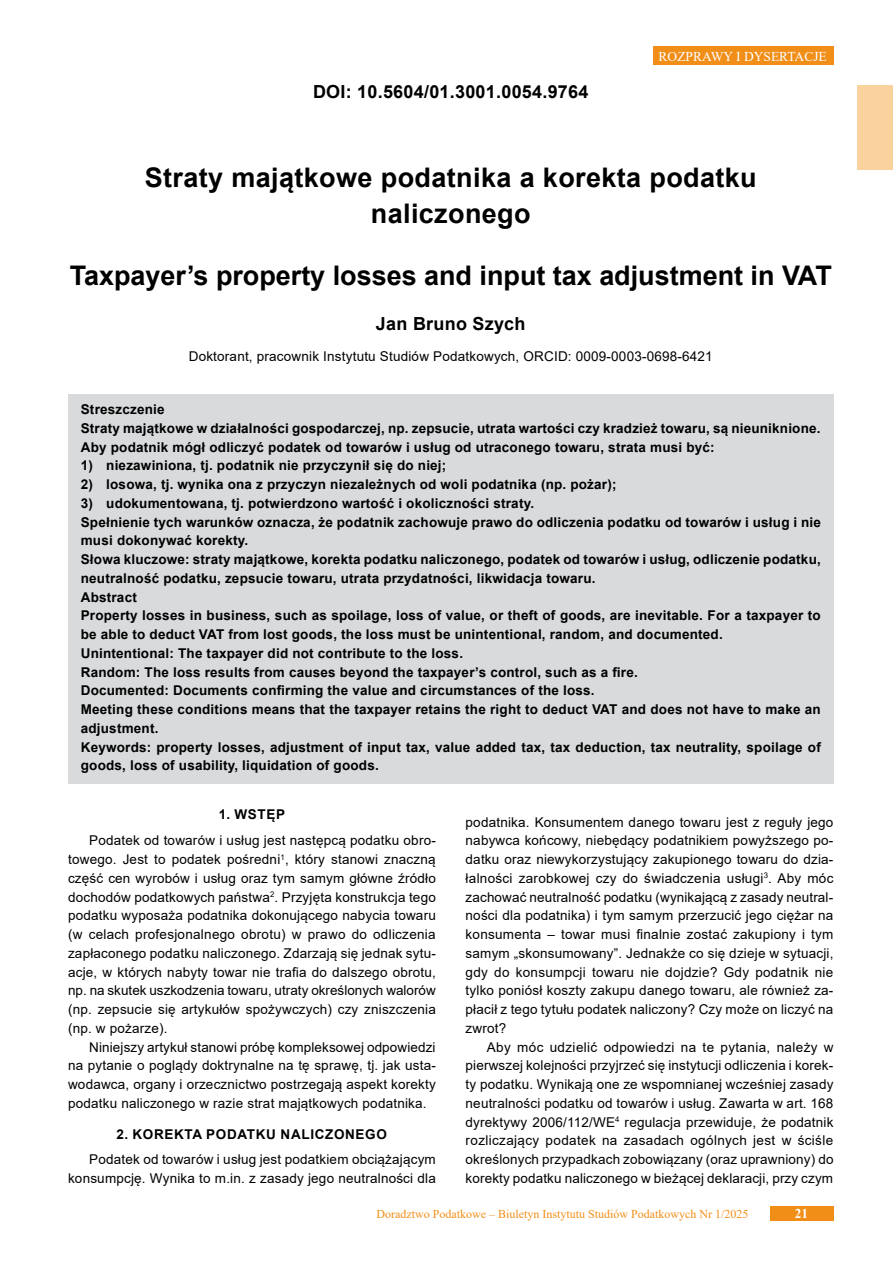
<style>
.page{position:relative;width:893px;height:1263px;background:#fff}
.page>*{position:absolute;margin:0;border:0;box-sizing:border-box;transform-origin:0 0}
.tytul{font:700 27px/36px "Arial";letter-spacing:.015em;color:#000;text-align:center}
.doi{font:700 18px "Arial";letter-spacing:.015em;color:#000}
.autor1{font:700 18px "Arial";letter-spacing:.015em;color:#000}
.tekst{font:13.5px/18.8px "Arial";letter-spacing:.015em;color:#000;text-align:justify}
.lead{font:700 13.5px/18.8px "Arial";letter-spacing:.015em;color:#000}
.inf_o_autorze{font:13.5px "Arial";letter-spacing:.015em;color:#000}
.Srodtytul{font:700 13.5px "Arial";letter-spacing:.05em;color:#000}
.t1{font:13.5px "Times New Roman";color:#fff}
.t2{font:700 13.5px "Times New Roman";color:#fff}
.t3{font:12px "Times New Roman";color:#f18e18}
</style>
<div class="page">
<div style="left:770px;top:1205px;width:63px;height:15px;background:#f18e18"></div>
<div style="left:653px;top:46px;width:180px;height:19px;background:#f18e18"></div>
<div style="left:857px;top:85px;width:36px;height:85px;background:#fad29e"></div>
<div style="left:68px;top:394px;width:765px;height:34px;background:#d8dadc"></div>
<div style="left:68px;top:412px;width:765px;height:53px;background:#d8dadc"></div>
<div style="left:68px;top:450px;width:765px;height:34px;background:#d8dadc"></div>
<div style="left:68px;top:469px;width:765px;height:34px;background:#d8dadc"></div>
<div style="left:68px;top:487px;width:765px;height:34px;background:#d8dadc"></div>
<div style="left:68px;top:506px;width:765px;height:53px;background:#d8dadc"></div>
<div style="left:68px;top:544px;width:765px;height:52px;background:#d8dadc"></div>
<div style="left:68px;top:581px;width:765px;height:34px;background:#d8dadc"></div>
<div style="left:68px;top:600px;width:765px;height:53px;background:#d8dadc"></div>
<div style="left:68px;top:637px;width:765px;height:34px;background:#d8dadc"></div>
<div style="left:68px;top:656px;width:765px;height:34px;background:#d8dadc"></div>
<div style="left:68px;top:675px;width:765px;height:34px;background:#d8dadc"></div>
<div style="left:68px;top:694px;width:765px;height:52px;background:#d8dadc"></div>
<div style="left:68px;top:731px;width:765px;height:53px;background:#d8dadc"></div>
<p class="doi" style="left:313px;top:79px;width:277px">DOI: 10.5604/01.3001.0054.9764</p>
<p class="t1" style="left:659px;top:47px;width:170px">ROZPRAWY I DYSERTACJE</p>
<p class="tytul" style="left:145px;top:160px;width:613px">Straty majątkowe podatnika a korekta podatku naliczonego</p>
<p class="tytul" style="left:70px;top:258px;width:764px">Taxpayer’s property losses and input tax adjustment in VAT</p>
<p class="autor1" style="left:376px;top:311px;width:151px">Jan Bruno Szych</p>
<p class="inf_o_autorze" style="left:189px;top:347px;width:526px">Doktorant, pracownik Instytutu Studiów Podatkowych, ORCID: 0009-0003-0698-6421</p>
<p class="lead" style="left:81px;top:400px;width:85px">Streszczenie</p>
<p class="lead" style="left:81px;top:419px;width:741px">Straty majątkowe w działalności gospodarczej, np. zepsucie, utrata wartości czy kradzież towaru, są nieuniknione.<br>Aby podatnik mógł odliczyć podatek od towarów i usług od utraconego towaru, strata musi być:</p>
<p class="lead" style="left:81px;top:456px;width:367px">1) niezawiniona, tj. podatnik nie przyczynił się do niej;</p>
<p class="lead" style="left:81px;top:475px;width:537px">2) losowa, tj. wynika ona z przyczyn niezależnych od woli podatnika (np. pożar);</p>
<p class="lead" style="left:81px;top:494px;width:455px">3) udokumentowana, tj. potwierdzono wartość i okoliczności straty.</p>
<p class="lead" style="left:81px;top:513px;width:742px">Spełnienie tych warunków oznacza, że podatnik zachowuje prawo do odliczenia podatku od towarów i usług i nie musi dokonywać korekty.</p>
<p class="lead" style="left:81px;top:550px;width:742px">Słowa kluczowe: straty majątkowe, korekta podatku naliczonego, podatek od towarów i usług, odliczenie podatku, neutralność podatku, zepsucie towaru, utrata przydatności, likwidacja towaru.</p>
<p class="lead" style="left:81px;top:588px;width:58px">Abstract</p>
<p class="lead" style="left:81px;top:606px;width:741px">Property losses in business, such as spoilage, loss of value, or theft of goods, are inevitable. For a taxpayer to be able to deduct VAT from lost goods, the loss must be unintentional, random, and documented.</p>
<p class="lead" style="left:81px;top:644px;width:384px">Unintentional: The taxpayer did not contribute to the loss.</p>
<p class="lead" style="left:81px;top:663px;width:558px">Random: The loss results from causes beyond the taxpayer’s control, such as a fire.</p>
<p class="lead" style="left:81px;top:681px;width:515px">Documented: Documents confirming the value and circumstances of the loss.</p>
<p class="lead" style="left:81px;top:700px;width:741px">Meeting these conditions means that the taxpayer retains the right to deduct VAT and does not have to make an adjustment.</p>
<p class="lead" style="left:81px;top:738px;width:741px">Keywords: property losses, adjustment of input tax, value added tax, tax deduction, tax neutrality, spoilage of goods, loss of usability, liquidation of goods.</p>
<p class="Srodtytul" style="left:219px;top:805px;width:68px">1. WSTĘP</p>
<p class="tekst" style="left:68px;top:831px;width:369px;text-indent:21px">Podatek od towarów i usług jest następcą podatku obro&shy;towego. Jest to podatek pośredni<sup>1</sup>, który stanowi znaczną część cen wyrobów i usług oraz tym samym główne źródło dochodów podatkowych państwa<sup>2</sup>. Przyjęta konstrukcja tego podatku wyposaża podatnika dokonującego nabycia towaru (w celach profesjonalnego obrotu) w prawo do odliczenia zapłaconego podatku naliczonego. Zdarzają się jednak sytu&shy;acje, w których nabyty towar nie trafia do dalszego obrotu, np. na skutek uszkodzenia towaru, utraty określonych walorów (np. zepsucie się artykułów spożywczych) czy zniszczenia (np. w pożarze).</p>
<p class="tekst" style="left:68px;top:1037px;width:369px;text-indent:21px">Niniejszy artykuł stanowi próbę kompleksowej odpowiedzi na pytanie o poglądy doktrynalne na tę sprawę, tj. jak usta&shy;wodawca, organy i orzecznictwo postrzegają aspekt korekty podatku naliczonego w razie strat majątkowych podatnika.</p>
<p class="Srodtytul" style="left:117px;top:1125px;width:272px">2. KOREKTA PODATKU NALICZONEGO</p>
<p class="tekst" style="left:68px;top:1150px;width:369px;text-align:right">Podatek od towarów i usług jest podatkiem obciążającym konsumpcję. Wynika to m.in. z zasady jego neutralności dla</p>
<p class="tekst" style="left:466px;top:812px;width:369px">podatnika. Konsumentem danego towaru jest z reguły jego nabywca końcowy, niebędący podatnikiem powyższego po&shy;datku oraz niewykorzystujący zakupionego towaru do dzia&shy;łalności zarobkowej czy do świadczenia usługi<sup>3</sup>. Aby móc zachować neutralność podatku (wynikającą z zasady neutral&shy;ności dla podatnika) i tym samym przerzucić jego ciężar na konsumenta – towar musi finalnie zostać zakupiony i tym samym „skonsumowany”. Jednakże co się dzieje w sytuacji, gdy do konsumpcji towaru nie dojdzie? Gdy podatnik nie tylko poniósł koszty zakupu danego towaru, ale również za&shy;płacił z tego tytułu podatek naliczony? Czy może on liczyć na zwrot?</p>
<p class="tekst" style="left:466px;top:1037px;width:369px;text-indent:21px">Aby móc udzielić odpowiedzi na te pytania, należy w pierwszej kolejności przyjrzeć się instytucji odliczenia i korek&shy;ty podatku. Wynikają one ze wspomnianej wcześniej zasady neutralności podatku od towarów i usług. Zawarta w art. 168 dyrektywy 2006/112/WE<sup>4</sup> regulacja przewiduje, że podatnik rozliczający podatek na zasadach ogólnych jest w ściśle określonych przypadkach zobowiązany (oraz uprawniony) do korekty podatku naliczonego w bieżącej deklaracji, przy czym</p>
<p class="t3" style="left:376px;top:1205px;width:373px">Doradztwo Podatkowe – Biuletyn Instytutu Studiów Podatkowych Nr 1/2025</p>
<p class="t2" style="left:795px;top:1204px;width:15px">21</p>
</div>
